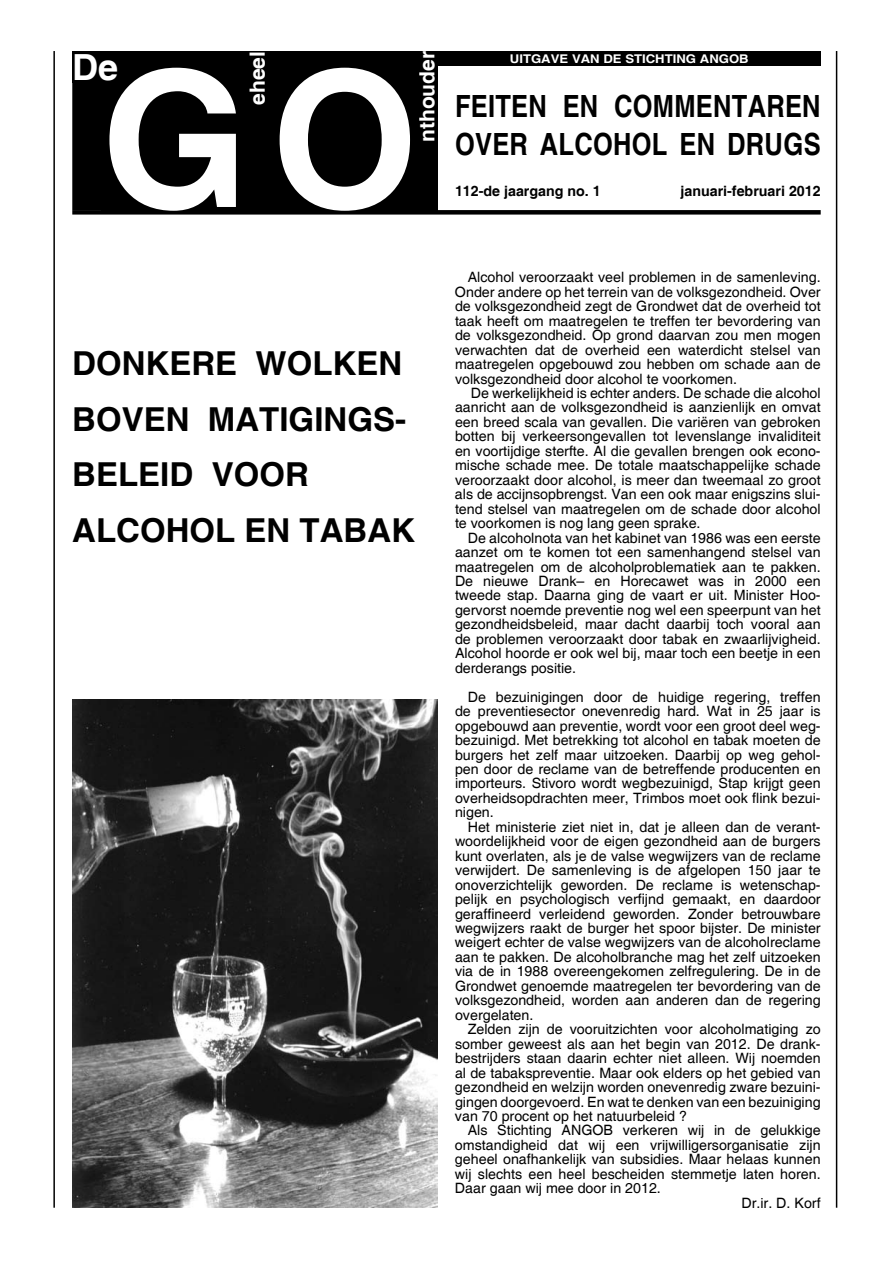
<style>
.page{position:relative;width:893px;height:1263px;background:#fff}
.page>*{position:absolute;margin:0;border:0;box-sizing:border-box;transform-origin:0 0}
.t1{font:700 189px "Helvetica";color:#fff}
.t2{font:700 36px "Helvetica";color:#fff}
.t3{font:700 33px/55.5px "Helvetica";color:#000}
.t4{font:700 30.6px/38.1px "Helvetica";letter-spacing:.01em;color:#000;scale:.83 1}
.t5{font:700 21px "Helvetica";color:#fff}
.t6{font:14.25px/14.4px "Helvetica";color:#000;text-align:justify}
.t7{font:700 14.25px "Helvetica";color:#000}
.t8{font:700 12px "Helvetica";color:#fff;scale:1.1 1}
</style>
<div class="page">
<hr style="left:836px;top:51px;width:1px;height:1157px;background:#000">
<hr style="left:53px;top:51px;width:2px;height:1157px;background:#000">
<div style="left:72px;top:210px;width:749px;height:5px;background:#000"></div>
<div style="left:438px;top:51px;width:383px;height:14px;background:#000"></div>
<div style="left:101px;top:51px;width:154px;height:159px;background:#000"></div>
<div style="left:250px;top:51px;width:22px;height:159px;background:#000"></div>
<div style="left:419px;top:51px;width:19px;height:159px;background:#000"></div>
<div style="left:270px;top:51px;width:149px;height:159px;background:#000"></div>
<div style="left:72px;top:51px;width:46px;height:32px;background:#000"></div>
<div style="left:73px;top:82px;width:27px;height:127px;background:#000"></div>
<div style="left:72px;top:81px;width:29px;height:129px;border:2px solid #000"></div>
<img style="left:72px;top:700px;width:366px;height:508px">
<h3 class="t5" style="left:245px;top:105px;width:55px;rotate:-90deg">eheel</h3>
<h3 class="t5" style="left:414px;top:142px;width:92px;rotate:-90deg">nthouder</h3>
<h2 class="t2" style="left:72px;top:45px;width:48px">De</h2>
<h1 class="t1" style="left:101px;top:25px;width:319px">GO</h1>
<p class="t8" style="left:510px;top:51px;width:113px">UITGAVE VAN DE stichting</p>
<p class="t8" style="left:700px;top:51px;width:10px">ango</p>
<p class="t8" style="left:739px;top:51px;width:10px">b</p>
<h3 class="t4" style="left:455px;top:89px;width:442px">FEITEN EN COMMENTAREN<br>OVER ALCOHOL EN DRUGS</h3>
<p class="t7" style="left:455px;top:182px;width:147px">112-de jaargang no. 1</p>
<p class="t7" style="left:680px;top:182px;width:142px">januari-februari 2012</p>
<h3 class="t3" style="left:72px;top:337px;width:344px">DONKERE WOLKEN<br>BOVEN MATIGINGS-<br>BELEID VOOR<br>ALCOHOL EN TABAK</h3>
<p class="t6" style="left:455px;top:271px;width:367px;text-indent:13px">Alcohol veroorzaakt veel problemen in de samenleving.<br>Onder andere op het terrein van de volksgezondheid. Over de volksgezondheid zegt de Grondwet dat de overheid tot taak heeft om maatregelen te treffen ter bevordering van de volksgezondheid. Op grond daarvan zou men mogen verwachten dat de overheid een waterdicht stelsel van maatregelen opgebouwd zou hebben om schade aan de volksgezondheid door alcohol te voorkomen.</p>
<p class="t6" style="left:455px;top:386px;width:367px;text-indent:16px">De werkelijkheid is echter anders. De schade die alcohol aanricht aan de volksgezondheid is aanzienlijk en omvat een breed scala van gevallen. Die variëren van gebroken botten bij verkeersongevallen tot levenslange invaliditeit en voortijdige sterfte. Al die gevallen brengen ook econo&shy;mische schade mee. De totale maatschappelijke schade veroorzaakt door alcohol, is meer dan tweemaal zo groot als de accijnsopbrengst. Van een ook maar enigszins slui&shy;tend stelsel van maatregelen om de schade door alcohol te voorkomen is nog lang geen sprake.</p>
<p class="t6" style="left:455px;top:531px;width:367px;text-indent:13px">De alcoholnota van het kabinet van 1986 was een eerste aanzet om te komen tot een samenhangend stelsel van maatregelen om de alcoholproblematiek aan te pakken.<br>De nieuwe Drank– en Horecawet was in 2000 een tweede stap. Daarna ging de vaart er uit. Minister Hoo&shy;gervorst noemde preventie nog wel een speerpunt van het gezondheidsbeleid, maar dacht daarbij toch vooral aan de problemen veroorzaakt door tabak en zwaarlijvigheid.<br>Alcohol hoorde er ook wel bij, maar toch een beetje in een derderangs positie.</p>
<p class="t6" style="left:455px;top:690px;width:367px;text-indent:13px">De bezuinigingen door de huidige regering, treffen de preventiesector onevenredig hard. Wat in 25 jaar is opgebouwd aan preventie, wordt voor een groot deel weg&shy;bezuinigd. Met betrekking tot alcohol en tabak moeten de burgers het zelf maar uitzoeken. Daarbij op weg gehol&shy;pen door de reclame van de betreffende producenten en importeurs. Stivoro wordt wegbezuinigd, Stap krijgt geen overheidsopdrachten meer, Trimbos moet ook flink bezui&shy;nigen.</p>
<p class="t6" style="left:455px;top:820px;width:367px;text-indent:13px">Het ministerie ziet niet in, dat je alleen dan de verant&shy;woordelijkheid voor de eigen gezondheid aan de burgers kunt overlaten, als je de valse wegwijzers van de reclame verwijdert. De samenleving is de afgelopen 150 jaar te onoverzichtelijk geworden. De reclame is wetenschap&shy;pelijk en psychologisch verfijnd gemaakt, en daardoor geraffineerd verleidend geworden. Zonder betrouwbare wegwijzers raakt de burger het spoor bijster. De minister weigert echter de valse wegwijzers van de alcoholreclame aan te pakken. De alcoholbranche mag het zelf uitzoeken via de in 1988 overeengekomen zelfregulering. De in de Grondwet genoemde maatregelen ter bevordering van de volksgezondheid, worden aan anderen dan de regering overgelaten.</p>
<p class="t6" style="left:455px;top:1022px;width:367px;text-indent:13px">Zelden zijn de vooruitzichten voor alcoholmatiging zo somber geweest als aan het begin van 2012. De drank&shy;bestrijders staan daarin echter niet alleen. Wij noemden al de tabakspreventie. Maar ook elders op het gebied van gezondheid en welzijn worden onevenredig zware bezuini&shy;gingen doorgevoerd. En wat te denken van een bezuiniging van 70 procent op het natuurbeleid ?</p>
<p class="t6" style="left:468px;top:1124px;width:354px">Als Stichting ANGOB verkeren wij in de gelukkige</p>
<p class="t6" style="left:455px;top:1138px;width:367px">omstandigheid dat wij een vrijwilligersorganisatie zijn</p>
<p class="t6" style="left:455px;top:1153px;width:367px">geheel onafhankelijk van subsidies. Maar helaas kunnen</p>
<p class="t6" style="left:455px;top:1167px;width:367px">wij slechts een heel bescheiden stemmetje laten horen.</p>
<p class="t6" style="left:455px;top:1181px;width:207px">Daar gaan wij mee door in 2012.</p>
<p class="t6" style="left:741px;top:1196px;width:81px">Dr.ir. D. Korf</p>
</div>
